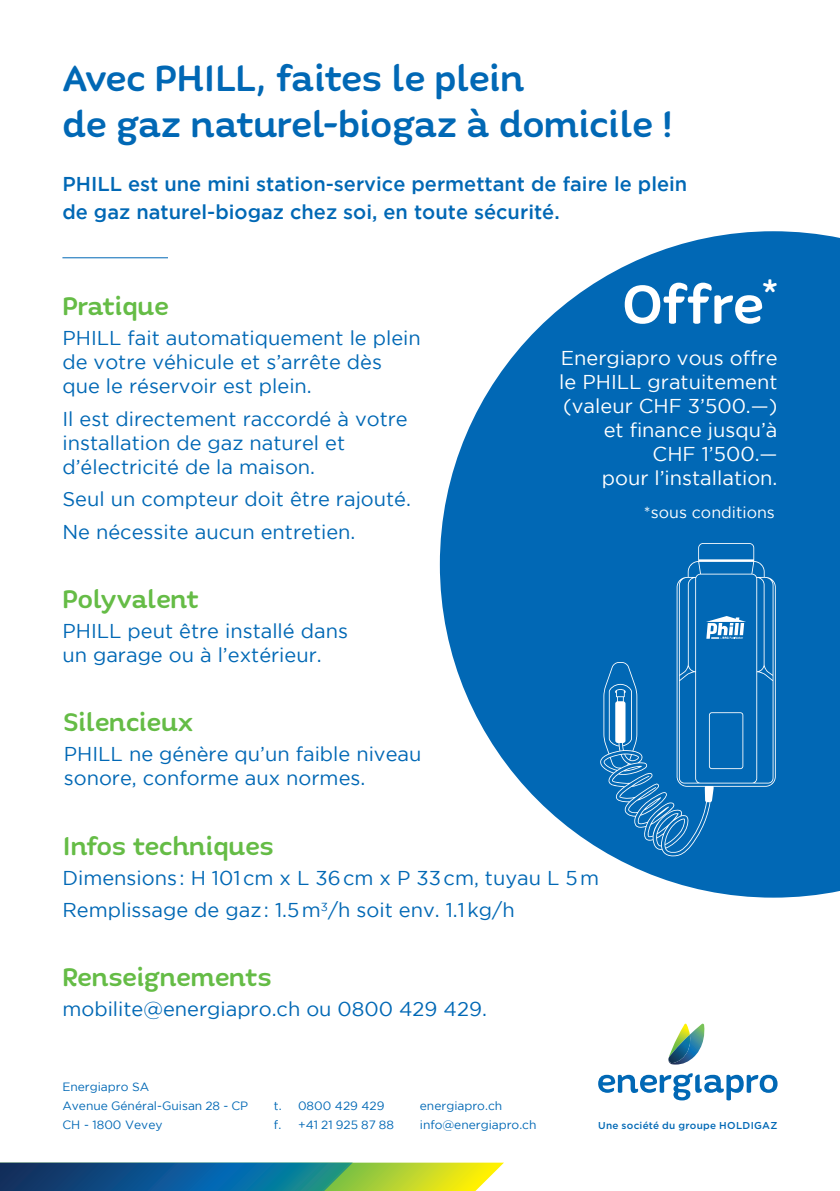
<style>
.page{position:relative;width:840px;height:1191px;background:#fff}
.page>*{position:absolute;margin:0;border:0;box-sizing:border-box;transform-origin:0 0}
.t1{font:500 60px "Quenda";letter-spacing:-.015em;color:#fff}
.t2{font:500 40px/46px "Quenda";letter-spacing:-.005em;color:#0168b5}
.t3{font:500 28px "Quenda";letter-spacing:-.005em;color:#65bc46}
.t4{font:20px/24px "Gotham";color:#0168b5}
.t5{font:20px/24px "Gotham";color:#fff;text-align:right}
.t6{font:500 20px/28px "Gotham";color:#0168b5}
.t7{font:16px "Gotham";color:#fff}
.t8{font:12px/19px "Gotham";color:#0168b5}
.t9{font:500 10px "Gotham";letter-spacing:.03em;color:#0168b5}
</style>
<div class="page">
<hr style="left:62px;top:257px;width:106px;height:1px;background:#0168b5">
<svg style="left:439px;top:231px;width:400px;height:666px;fill:#0168b5"></svg>
<svg style="left:599px;top:543px;width:176px;height:313px;background:#1473ba"></svg>
<svg style="left:708px;top:712px;width:34px;height:57px;background:#0e6fb8"></svg>
<svg style="left:0;top:1162px;width:503px;height:29px;background:#4c8773"></svg>
<svg style="left:670px;top:1023px;width:35px;height:41px"></svg>
<img style="left:668px;top:1034px;width:23px;height:29px">
<svg style="left:598px;top:1073px;width:179px;height:27px"></svg>
<h2 class="t2" style="left:62px;top:55px;width:611px">Avec PHILL, faites le plein<br>de gaz naturel-biogaz à domicile !</h2>
<p class="t6" style="left:62px;top:169px;width:626px">PHILL est une mini station-service permettant de faire le plein de gaz naturel-biogaz chez soi, en toute sécurité.</p>
<h3 class="t3" style="left:62px;top:289px;width:108px">Pratique</h3>
<p class="t4" style="left:62px;top:326px;width:360px">PHILL fait automatiquement le plein de votre véhicule et s’arrête dès que le réservoir est plein.</p>
<p class="t4" style="left:62px;top:406px;width:346px">Il est directement raccordé à votre installation de gaz naturel et d’électricité de la maison.</p>
<p class="t4" style="left:62px;top:482px;width:350px;line-height:32.4px">Seul un compteur doit être rajouté.<br>Ne nécessite aucun entretien.</p>
<h3 class="t3" style="left:62px;top:582px;width:138px">Polyvalent</h3>
<p class="t4" style="left:62px;top:618px;width:287px">PHILL peut être installé dans un garage ou à l’extérieur.</p>
<h3 class="t3" style="left:64px;top:705px;width:131px">Silencieux</h3>
<p class="t4" style="left:64px;top:742px;width:359px">PHILL ne génère qu’un faible niveau sonore, conforme aux normes.</p>
<h1 class="t1" style="left:622px;top:268px;width:156px">Offre<sup>*</sup></h1>
<p class="t5" style="left:559px;top:346px;width:220px">Energiapro vous offre le PHILL gratuitement (valeur CHF 3’500.—) et finance jusqu’à<br>CHF 1’500.—<br>pour l’installation.</p>
<p class="t7" style="left:643px;top:504px;width:132px">*sous conditions</p>
<p class="t7" style="left:598px;top:474px;width:132px">*sous conditions</p>
<h3 class="t3" style="left:62px;top:829px;width:213px">Infos techniques</h3>
<p class="t4" style="left:62px;top:861px;width:538px;line-height:32.4px">Dimensions : H 101cm x L 36cm x P 33cm, tuyau L 5m<br>Remplissage de gaz: 1.5m<sup>3</sup>/h soit env. 1.1kg/h</p>
<h3 class="t3" style="left:62px;top:960px;width:210px">Renseignements</h3>
<p class="t4" style="left:62px;top:997px;width:425px">mobilite@energiapro.ch ou 0800 429 429.</p>
<p class="t8" style="left:62px;top:1076px;width:187px">Energiapro SA<br>Avenue Général-Guisan 28 - CP<br>CH - 1800 Vevey</p>
<p class="t8" style="left:274px;top:1095px;width:121px">t. 0800 429 429 f. +41 21 925 87 88</p>
<p class="t8" style="left:419px;top:1095px;width:118px">energiapro.ch info@energiapro.ch</p>
<p class="t9" style="left:598px;top:1118px;width:181px">Une société du groupe HOLDIGAZ</p>
</div>
